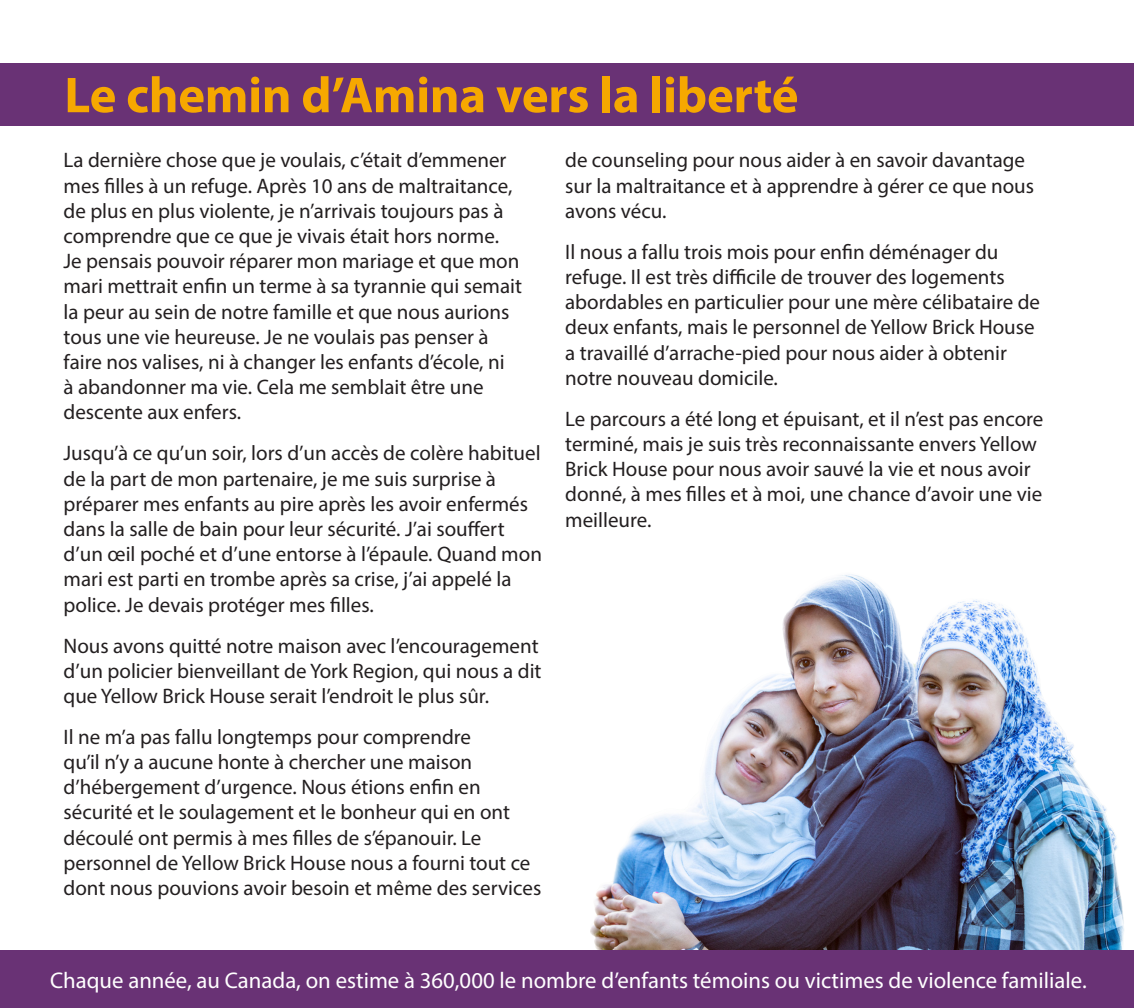
<style>
.page{position:relative;width:1134px;height:1008px;background:#fff}
.page>*{position:absolute;margin:0;border:0;box-sizing:border-box;transform-origin:0 0}
.heading{font:700 50.75px "Myriad Pro";letter-spacing:-.005em;color:#f6a800}
.main_text{font:22.75px "Myriad Pro";color:#fff}
.basic_body{font:21px/25.2px "Myriad Pro";color:#231f20}
</style>
<div class="page">
<div style="left:0;top:63px;width:1134px;height:63px;background:#693275"></div>
<img style="left:590px;top:574px;width:534px;height:376px">
<div style="left:0;top:950px;width:1134px;height:58px;background:#693275"></div>
<p class="heading" style="left:64px;top:62px;width:736px">Le chemin d’Amina vers la liberté</p>
<p class="basic_body" style="left:64px;top:147px;width:460px">La dernière chose que je voulais, c’était d’emmener mes filles à un refuge. Après 10 ans de maltraitance, de plus en plus violente, je n’arrivais toujours pas à comprendre que ce que je vivais était hors norme.<br>Je pensais pouvoir réparer mon mariage et que mon mari mettrait enfin un terme à sa tyrannie qui semait la peur au sein de notre famille et que nous aurions tous une vie heureuse. Je ne voulais pas penser à faire nos valises, ni à changer les enfants d’école, ni<br>à abandonner ma vie. Cela me semblait être une descente aux enfers.</p>
<p class="basic_body" style="left:64px;top:440px;width:480px">Jusqu’à ce qu’un soir, lors d’un accès de colère habituel de la part de mon partenaire, je me suis surprise à préparer mes enfants au pire après les avoir enfermés dans la salle de bain pour leur sécurité. J’ai souffert d’un œil poché et d’une entorse à l’épaule. Quand mon mari est parti en trombe après sa crise, j’ai appelé la police. Je devais protéger mes filles.</p>
<p class="basic_body" style="left:64px;top:633px;width:479px">Nous avons quitté notre maison avec l’encouragement d’un policier bienveillant de York Region, qui nous a dit que Yellow Brick House serait l’endroit le plus sûr.</p>
<p class="basic_body" style="left:64px;top:724px;width:479px">Il ne m’a pas fallu longtemps pour comprendre<br>qu’il n’y a aucune honte à chercher une maison d’hébergement d’urgence. Nous étions enfin en sécurité et le soulagement et le bonheur qui en ont découlé ont permis à mes filles de s’épanouir. Le personnel de Yellow Brick House nous a fourni tout ce dont nous pouvions avoir besoin et même des services</p>
<p class="basic_body" style="left:565px;top:147px;width:470px">de counseling pour nous aider à en savoir davantage sur la maltraitance et à apprendre à gérer ce que nous avons vécu.</p>
<p class="basic_body" style="left:565px;top:239px;width:476px">Il nous a fallu trois mois pour enfin déménager du refuge. Il est très difficile de trouver des logements abordables en particulier pour une mère célibataire de deux enfants, mais le personnel de Yellow Brick House a travaillé d’arrache-pied pour nous aider à obtenir notre nouveau domicile.</p>
<p class="basic_body" style="left:565px;top:406px;width:480px">Le parcours a été long et épuisant, et il n’est pas encore terminé, mais je suis très reconnaissante envers Yellow Brick House pour nous avoir sauvé la vie et nous avoir donné, à mes filles et à moi, une chance d’avoir une vie meilleure.</p>
<p class="main_text" style="left:50px;top:966px;width:1038px">Chaque année, au Canada, on estime à 360,000 le nombre d’enfants témoins ou victimes de violence familiale.</p>
</div>
